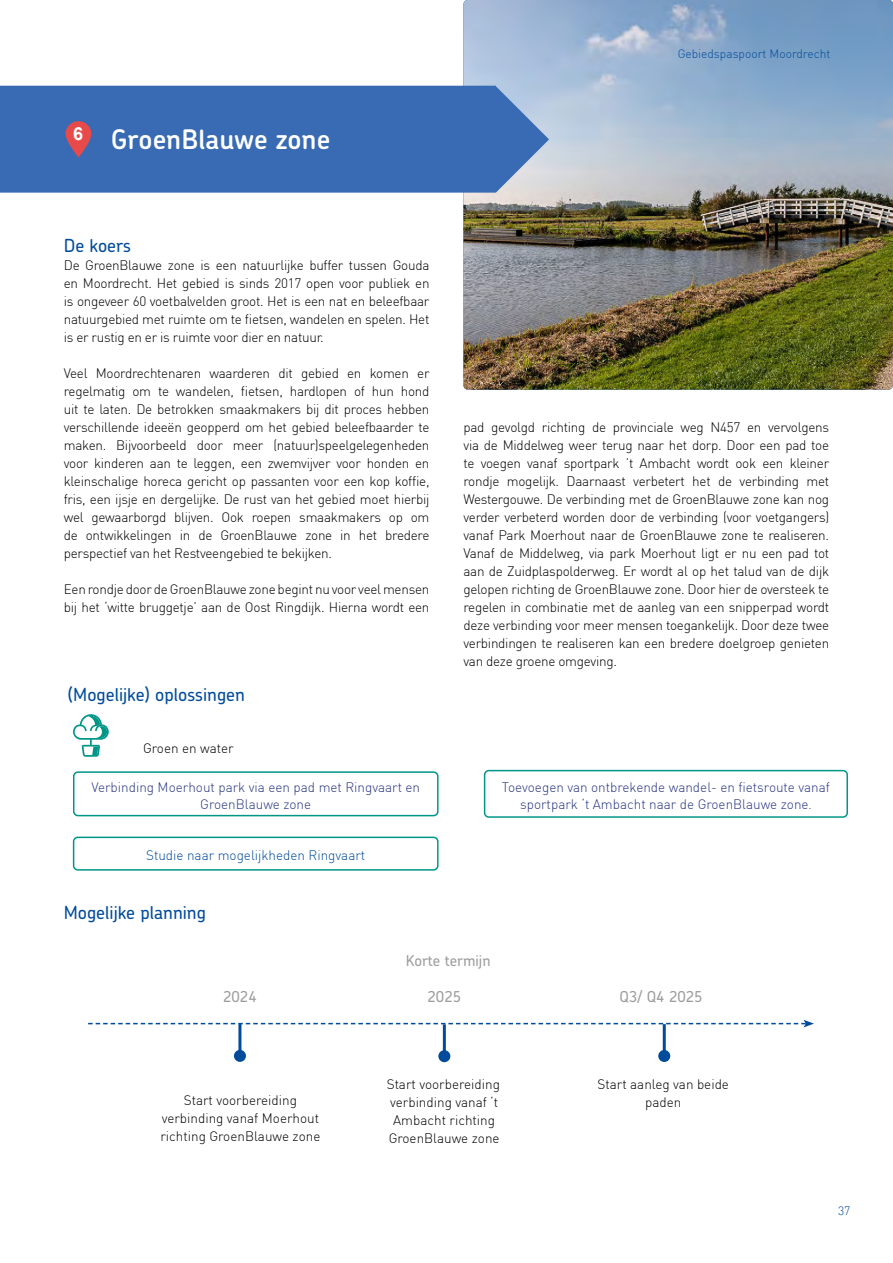
<style>
.page{position:relative;width:893px;height:1263px;background:#fff}
.page>*{position:absolute;margin:0;border:0;box-sizing:border-box;transform-origin:0 0}
.t1{font:600 27px "Chevin";color:#fff}
.t2{font:500 18px "Chevin";color:#004b9c}
.t3{font:700 18px "Arial";color:#fff}
.t4{font:500 15px "Chevin";color:#9d9d9c}
.t5{font:300 13.5px/18px "DIN";letter-spacing:-.02em;color:#000;text-align:justify}
.t6{font:300 13.5px/18px "DIN";color:#000;text-align:center}
.t7{font:300 13.5px/16.2px "DIN";color:#283583;text-align:center}
.t8{font:300 13.5px "DIN";color:#004b9c}
.t9{font:300 12px "DIN";color:#004b9c}
.s1{font-size:12px}
</style>
<div class="page">
<img style="left:463px;top:0;width:430px;height:390px">
<div style="left:0;top:86px;width:549px;height:107px;background:#386bb3"></div>
<svg style="left:65px;top:121px;width:27px;height:36px"></svg>
<svg style="left:88px;top:1020px;width:726px;height:7px"></svg>
<hr style="left:238px;top:1024px;width:3px;height:32px;background:#004b9c">
<div style="left:234px;top:1050px;width:12px;height:12px;background:#004b9c;border-radius:50%"></div>
<hr style="left:663px;top:1024px;width:3px;height:32px;background:#004b9c">
<div style="left:658px;top:1050px;width:12px;height:12px;background:#004b9c;border-radius:50%"></div>
<hr style="left:443px;top:1024px;width:3px;height:32px;background:#004b9c">
<div style="left:438px;top:1050px;width:12px;height:12px;background:#004b9c;border-radius:50%"></div>
<svg style="left:73px;top:714px;width:36px;height:43px"></svg>
<div style="left:73px;top:771px;width:366px;height:45px;border:2px solid #009687;border-radius:4px"></div>
<div style="left:484px;top:770px;width:364px;height:48px;border:2px solid #009687;border-radius:4px"></div>
<div style="left:73px;top:837px;width:366px;height:34px;border:2px solid #009687;border-radius:4px"></div>
<h2 class="t3" style="left:73px;top:121px;width:12px">6</h2>
<h1 class="t1" style="left:111px;top:122px;width:221px">GroenBlauwe zone</h1>
<p class="t9" style="left:678px;top:47px;width:154px">Gebiedspaspoort Moordrecht</p>
<h2 class="t2" style="left:64px;top:234px;width:69px">De koers</h2>
<p class="t5" style="left:64px;top:256px;width:367px">De GroenBlauwe zone is een natuurlijke buffer tussen Gouda en Moordrecht. Het gebied is sinds 2017 open voor publiek en is ongeveer 60 voetbalvelden groot. Het is een nat en beleefbaar natuurgebied met ruimte om te fietsen, wandelen en spelen. Het is er rustig en er is ruimte voor dier en natuur.</p>
<p class="t5" style="left:64px;top:364px;width:367px">Veel Moordrechtenaren waarderen dit gebied en komen er regelmatig om te wandelen, fietsen, hardlopen of hun hond uit te laten. De betrokken smaakmakers bij dit proces hebben verschillende ideeën geopperd om het gebied beleefbaarder te maken. Bijvoorbeeld door meer (natuur)speelgelegenheden voor kinderen aan te leggen, een zwemvijver voor honden en kleinschalige horeca gericht op passanten voor een kop koffie, fris, een ijsje en dergelijke. De rust van het gebied moet hierbij wel gewaarborgd blijven. Ook roepen smaakmakers op om de ontwikkelingen in de GroenBlauwe zone in het bredere perspectief van het Restveengebied te bekijken.</p>
<p class="t5" style="left:64px;top:580px;width:367px">Een rondje door de GroenBlauwe zone begint nu voor veel mensen bij het ‘witte bruggetje’ aan de Oost Ringdijk. Hierna wordt een</p>
<h2 class="t2" style="left:68px;top:683px;width:178px">(Mogelijke) oplossingen</h2>
<p class="t6" style="left:143px;top:739px;width:92px">Groen en water</p>
<p class="t7" style="left:91px;top:779px;width:330px">Verbinding Moerhout park via een pad met Ringvaart en<br>GroenBlauwe zone</p>
<p class="t8" style="left:146px;top:847px;width:221px">Studie naar mogelijkheden Ringvaart</p>
<h2 class="t2" style="left:64px;top:901px;width:144px">Mogelijke planning</h2>
<p class="t5" style="left:463px;top:418px;width:367px">pad gevolgd richting de provinciale weg N457 en vervolgens via de Middelweg weer terug naar het dorp. Door een pad toe te voegen vanaf sportpark ’t Ambacht wordt ook een kleiner rondje mogelijk. Daarnaast verbetert het de verbinding met Westergouwe. De verbinding met de GroenBlauwe zone kan nog verder verbeterd worden door de verbinding (voor voetgangers) vanaf Park Moerhout naar de GroenBlauwe zone te realiseren.<br>Vanaf de Middelweg, via park Moerhout ligt er nu een pad tot aan de Zuidplaspolderweg. Er wordt al op het talud van de dijk gelopen richting de GroenBlauwe zone. Door hier de oversteek te regelen in combinatie met de aanleg van een snipperpad wordt deze verbinding voor meer mensen toegankelijk. Door deze twee verbindingen te realiseren kan een bredere doelgroep genieten van deze groene omgeving.</p>
<p class="t7" style="left:502px;top:779px;width:329px">Toevoegen van ontbrekende wandel- en fietsroute vanaf sportpark ‘t Ambacht naar de GroenBlauwe zone<span class="s1">.</span></p>
<p class="t4" style="left:406px;top:950px;width:86px">Korte termijn</p>
<p class="t4" style="left:223px;top:986px;width:35px">2024</p>
<p class="t4" style="left:428px;top:986px;width:35px">2025</p>
<p class="t4" style="left:619px;top:987px;width:85px">Q3/ Q4 2025</p>
<p class="t6" style="left:160px;top:1090px;width:161px">Start voorbereiding verbinding vanaf Moerhout richting GroenBlauwe zone</p>
<p class="t6" style="left:387px;top:1075px;width:115px">Start voorbereiding verbinding vanaf ‘t<br>Ambacht richting<br>GroenBlauwe zone</p>
<p class="t6" style="left:598px;top:1075px;width:133px">Start aanleg van beide paden</p>
<p class="t9" style="left:838px;top:1203px;width:14px">37</p>
</div>
